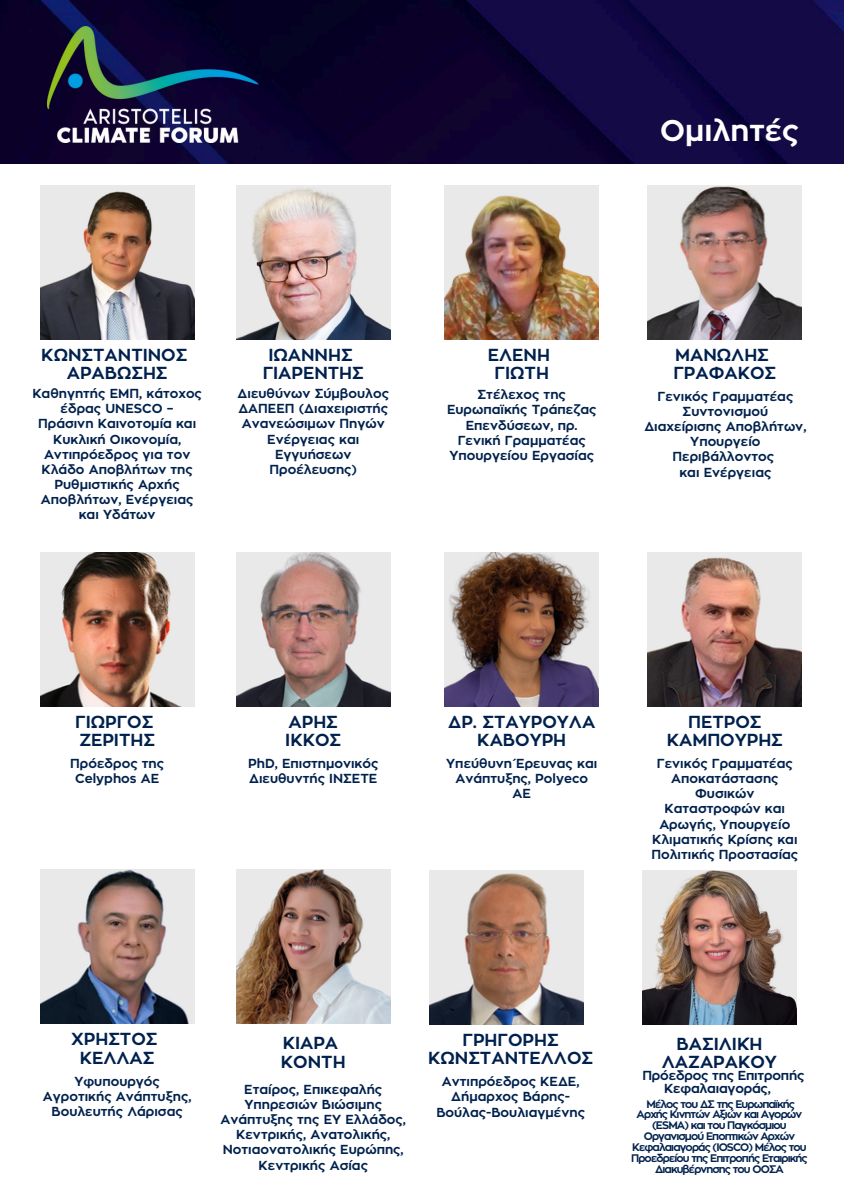
<style>
.page{position:relative;width:844px;height:1191px;background:#fff}
.page>*{position:absolute;margin:0;border:0;box-sizing:border-box;transform-origin:0 0}
.t1{font:700 29.75px "Zona Pro";color:#fff}
.t2{font:700 17.32px/18.4px "Zona Pro";color:#00214d;text-align:center}
.t3{font:700 12.95px/15px "Zona Pro";color:#00214d;text-align:center}
.t4{font:700 10.85px/10.8px "Zona Pro";letter-spacing:-.08em;color:#00214d;text-align:center}
</style>
<div class="page">
<img style="left:647px;top:185px;width:154px;height:154px">
<img style="left:40px;top:185px;width:154px;height:154px">
<img style="left:236px;top:185px;width:154px;height:154px">
<img style="left:445px;top:185px;width:153px;height:154px">
<img style="left:40px;top:552px;width:154px;height:154px">
<img style="left:445px;top:552px;width:153px;height:154px">
<img style="left:647px;top:552px;width:154px;height:154px">
<img style="left:40px;top:869px;width:154px;height:154px">
<img style="left:236px;top:869px;width:154px;height:154px">
<img style="left:236px;top:552px;width:154px;height:154px">
<img style="left:0;top:0;width:843px;height:164px">
<img style="left:47px;top:27px;width:211px;height:115px">
<img style="left:642px;top:870px;width:154px;height:154px">
<img style="left:429px;top:870px;width:154px;height:154px">
<h3 class="t1" style="left:660px;top:117px;width:140px">Ομιλητές</h3>
<p class="t2" style="left:41px;top:346px;width:148px">ΚΩΝΣΤΑΝΤΙΝΟΣ<br>ΑΡΑΒΩΣΗΣ</p>
<h1 class="t3" style="left:32px;top:387px;width:171px">Καθηγητής ΕΜΠ, κάτοχος έδρας UNESCO –<br>Πράσινη Καινοτομία και<br>Κυκλική Οικονομία,<br>Αντιπρόεδρος για τον<br>Κλάδο Αποβλήτων της<br>Ρυθμιστικής Αρχής<br>Αποβλήτων, Ενέργειας και Υδάτων</h1>
<p class="t2" style="left:262px;top:346px;width:103px">ΙΩΑΝΝΗΣ<br>ΓΙΑΡΕΝΤΗΣ</p>
<h3 class="t3" style="left:237px;top:387px;width:153px">Διευθύνων Σύμβουλος<br>ΔΑΠΕΕΠ (Διαχειριστής<br>Ανανεώσιμων Πηγών<br>Ενέργειας και<br>Εγγυήσεων<br>Προέλευσης)</h3>
<p class="t2" style="left:488px;top:346px;width:64px">ΕΛΕΝΗ<br>ΓΙΩΤΗ</p>
<h3 class="t3" style="left:447px;top:388px;width:151px">Στέλεχος της<br>Ευρωπαϊκής Τράπεζας<br>Επενδύσεων, πρ.<br>Γενική Γραμματέας<br>Υπουργείου Εργασίας</h3>
<h3 class="t2" style="left:673px;top:346px;width:104px;text-align:left">ΜΑΝΩΛΗΣ<br>ΓΡΑΦΑΚΟΣ</h3>
<h2 class="t3" style="left:644px;top:389px;width:163px">Γενικός Γραμματέας<br>Συντονισμού<br>Διαχείρισης Αποβλήτων,<br>Υπουργείο<br>Περιβάλλοντος<br>και Ενέργειας</h2>
<h2 class="t2" style="left:75px;top:713px;width:81px;text-align:left">ΓΙΩΡΓΟΣ<br>ΖΕΡΙΤΗΣ</h2>
<h3 class="t2" style="left:285px;top:713px;width:57px;text-align:left">ΑΡΗΣ<br>ΙΚΚΟΣ</h3>
<p class="t2" style="left:448px;top:713px;width:149px">ΔΡ. ΣΤΑΥΡΟΥΛΑ<br>ΚΑΒΟΥΡΗ</p>
<h3 class="t2" style="left:666px;top:713px;width:118px">ΠΕΤΡΟΣ<br>ΚΑΜΠΟΥΡΗΣ</h3>
<h3 class="t3" style="left:70px;top:756px;width:95px">Πρόεδρος της<br>Celyphos AE</h3>
<h3 class="t3" style="left:248px;top:756px;width:132px;text-align:left">PhD, Επιστημονικός<br>Διευθυντής ΙΝΣΕΤΕ</h3>
<h3 class="t3" style="left:446px;top:756px;width:152px">Υπεύθυνη Έρευνας και<br>Ανάπτυξης, Polyeco<br>AE</h3>
<h2 class="t3" style="left:651px;top:756px;width:148px">Γενικός Γραμματέας<br>Αποκατάστασης<br>Φυσικών<br>Καταστροφών και<br>Αρωγής, Υπουργείο<br>Κλιματικής Κρίσης και<br>Πολιτικής Προστασίας</h2>
<h3 class="t2" style="left:71px;top:1030px;width:88px">ΧΡΗΣΤΟΣ<br>ΚΕΛΛΑΣ</h3>
<h2 class="t3" style="left:43px;top:1074px;width:150px">Υφυπουργός<br>Αγροτικής Ανάπτυξης,<br>Βουλευτής Λάρισας</h2>
<h2 class="t2" style="left:281px;top:1034px;width:66px;text-align:left">ΚΙΑΡΑ<br>ΚΟΝΤΗ</h2>
<p class="t3" style="left:220px;top:1082px;width:187px">Εταίρος, Επικεφαλής<br>Υπηρεσιών Βιώσιμης<br>Ανάπτυξης της ΕΥ Ελλάδος,<br>Κεντρικής, Ανατολικής,<br>Νοτιαονατολικής Ευρώπης,<br>Κεντρικής Ασίας</p>
<h3 class="t2" style="left:428px;top:1031px;width:166px">ΓΡΗΓΟΡΗΣ<br>ΚΩΝΣΤΑΝΤΕΛΛΟΣ</h3>
<h2 class="t3" style="left:436px;top:1074px;width:150px">Αντιπρόεδρος ΚΕΔΕ,<br>Δήμαρχος Βάρης-<br>Βούλας-Βουλιαγμένης</h2>
<h3 class="t2" style="left:661px;top:1035px;width:117px">ΒΑΣΙΛΙΚΉ<br>ΛΑΖΑΡΑΚΟΥ</h3>
<p class="t4" style="left:631px;top:1098px;width:178px">Μέλος του ΔΣ της Ευρωπαϊκής<br>Αρχής Κινητών Αξιών και Αγορών (ESMA) και του Παγκόσμιου<br>Οργανισμού Εποπτικών Αρχών<br>Κεφαλαιαγοράς (IOSCO) Μέλος του<br>Προεδρείου της Επιτροπής Εταιρικής<br>Διακυβέρνησης του ΟΟΣΑ</p>
<h2 class="t3" style="left:664px;top:1069px;width:142px;line-height:13px;text-align:left;text-indent:-22px">Πρόεδρος της Επιτροπής<br>Κεφαλαιαγοράς,</h2>
</div>
